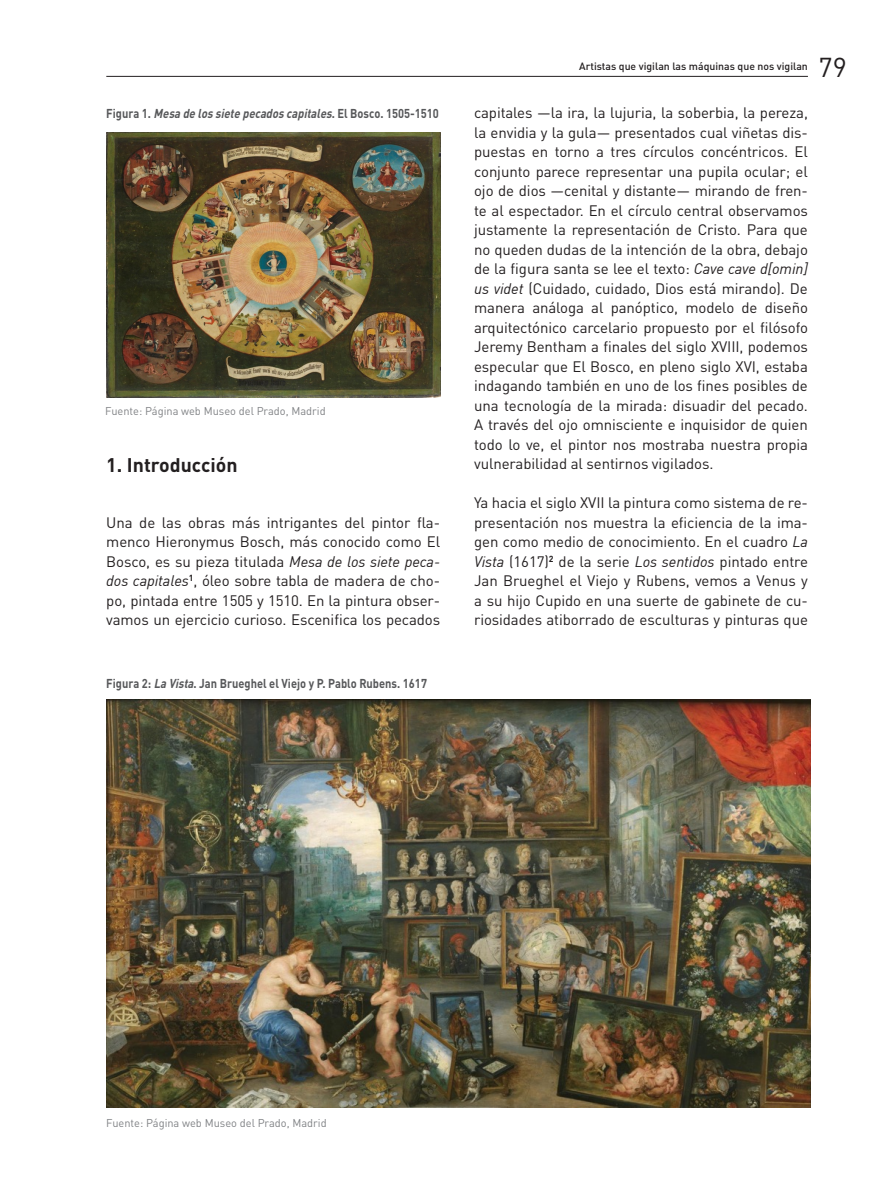
<style>
.page{position:relative;width:893px;height:1191px;background:#fff}
.page>*{position:absolute;margin:0;border:0;box-sizing:border-box;transform-origin:0 0}
.t1{font:27px "DIN Pro";color:#231f20}
._1_SUBTITULO{font:700 19.5px "DIN Pro";color:#231f20}
.caja_textos{font:15px/19.5px "DIN Pro";letter-spacing:-.005em;color:#231f20;text-align:justify}
.TITULO_CUADRO{font:italic 700 12.75px "DIN Pro";color:#57585a;scale:.87 1}
.TITULO_CUADRO-2{font:700 12.75px "DIN Pro";color:#57585a;scale:.87 1}
.PIE_DE_GRAFICO{font:11.25px "DIN Pro";color:#808285}
.t2{font:500 10.5px "DIN Pro";color:#231f20}
.s1{font-style:normal}
.s2{font-family:"DIN";font-style:italic}
.s3{font-style:italic}
</style>
<div class="page">
<hr style="left:106px;top:76px;width:702px;height:1px;background:#231f20">
<img style="left:106px;top:132px;width:334px;height:265px">
<img style="left:106px;top:699px;width:704px;height:408px">
<p class="TITULO_CUADRO" style="left:106px;top:103px;width:384px"><span class="s1">F i g u ra 1 .</span> Mesadelossietepecadoscapitales<span class="s1">. E l B o s c o . 1 5 0 5 - 1 5 1 0</span></p>
<p class="PIE_DE_GRAFICO" style="left:105px;top:403px;width:222px">Fuente: Página web Museo del Prado, Madrid</p>
<p class="_1_SUBTITULO" style="left:106px;top:449px;width:133px">1. Introducción</p>
<p class="caja_textos" style="left:106px;top:512px;width:335px">Una de las obras más intrigantes del pintor fla&shy;menco Hieronymus Bosch, más conocido como El Bosco, es su pieza titulada <span class="s2">Mesa de los siete peca&shy;dos capitales</span><sup>1</sup>, óleo sobre tabla de madera de cho&shy;po, pintada entre 1505 y 1510. En la pintura obser&shy;vamos un ejercicio curioso. Escenifica los pecados</p>
<p class="TITULO_CUADRO-2" style="left:106px;top:672px;width:370px">Figura 2: <span class="s3">LaVista</span>. Jan Brueghel el Viejo y P. Pablo Rubens. 1617</p>
<p class="t2" style="left:579px;top:57px;width:230px">Artistas que vigilan las máquinas que nos vigilan</p>
<h1 class="t1" style="left:819px;top:48px;width:30px">79</h1>
<p class="caja_textos" style="left:474px;top:102px;width:335px">capitales —la ira, la lujuria, la soberbia, la pereza, la envidia y la gula— presentados cual viñetas dis&shy;puestas en torno a tres círculos concéntricos. El conjunto parece representar una pupila ocular; el ojo de dios —cenital y distante— mirando de fren&shy;te al espectador. En el círculo central observamos justamente la representación de Cristo. Para que no queden dudas de la intención de la obra, debajo de la figura santa se lee el texto: <span class="s2">Cave cave d[omin] us videt</span> (Cuidado, cuidado, Dios está mirando). De manera análoga al panóptico, modelo de diseño arquitectónico carcelario propuesto por el filósofo Jeremy Bentham a finales del siglo XVIII, podemos especular que El Bosco, en pleno siglo XVI, estaba indagando también en uno de los fines posibles de una tecnología de la mirada: disuadir del pecado.<br>A través del ojo omnisciente e inquisidor de quien todo lo ve, el pintor nos mostraba nuestra propia vulnerabilidad al sentirnos vigilados.</p>
<p class="caja_textos" style="left:474px;top:492px;width:335px">Ya hacia el siglo XVII la pintura como sistema de re&shy;presentación nos muestra la eficiencia de la ima&shy;gen como medio de conocimiento. En el cuadro <span class="s2">La Vista</span> (1617)<sup>2</sup> de la serie <span class="s2">Los sentidos</span> pintado entre Jan Brueghel el Viejo y Rubens, vemos a Venus y a su hijo Cupido en una suerte de gabinete de cu&shy;riosidades atiborrado de esculturas y pinturas que</p>
<p class="PIE_DE_GRAFICO" style="left:106px;top:1115px;width:222px">Fuente: Página web Museo del Prado, Madrid</p>
</div>
